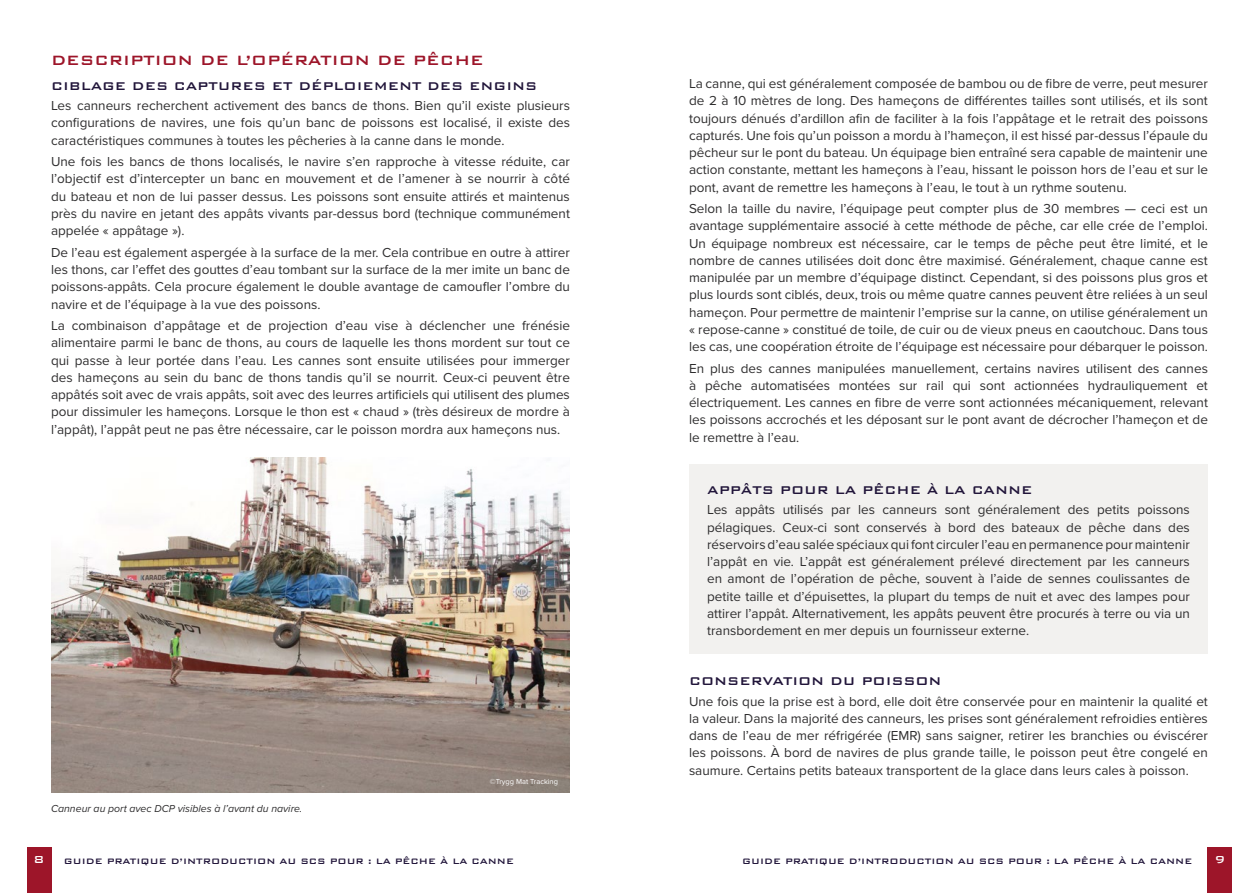
<style>
.page{position:relative;width:1259px;height:893px;background:#fff}
.page>*{position:absolute;margin:0;border:0;box-sizing:border-box;transform-origin:0 0}
.t1{font:500 18px "Bank Gothic BT";color:#9d1529}
.t2{font:500 15px "Bank Gothic BT";color:#21153a}
.t3{font:13.5px/17.2px "Proxima Nova";color:#2e2d2e;text-align:justify}
.t4{font:500 13.5px "Bank Gothic BT";color:#fff}
.t5{font:500 10.5px "Bank Gothic BT";color:#21153a}
.t6{font:italic 10.5px "Proxima Nova";color:#2e2d2e}
.t7{font:7.5px "Proxima Nova";color:#fff}
</style>
<div class="page">
<div style="left:1208px;top:847px;width:24px;height:46px;background:#9d1529"></div>
<div style="left:27px;top:847px;width:24px;height:46px;background:#9d1529"></div>
<div style="left:689px;top:465px;width:519px;height:189px;background:#f2f1ef"></div>
<img style="left:51px;top:457px;width:518px;height:335px">
<h1 class="t1" style="left:51px;top:50px;width:434px">DESCRIPTION DE L’OPÉRATION DE PÊCHE</h1>
<p class="t2" style="left:51px;top:78px;width:488px">CIBLAGE DES CAPTURES ET DÉPLOIEMENT DES ENGINS</p>
<p class="t3" style="left:51px;top:96px;width:520px">Les canneurs recherchent activement des bancs de thons. Bien qu’il existe plusieurs configurations de navires, une fois qu’un banc de poissons est localisé, il existe des caractéristiques communes à toutes les pêcheries à la canne dans le monde.</p>
<p class="t3" style="left:51px;top:152px;width:520px">Une fois les bancs de thons localisés, le navire s’en rapproche à vitesse réduite, car l’objectif est d’intercepter un banc en mouvement et de l’amener à se nourrir à côté du bateau et non de lui passer dessus. Les poissons sont ensuite attirés et maintenus près du navire en jetant des appâts vivants par-dessus bord (technique communément appelée « appâtage »).</p>
<p class="t3" style="left:51px;top:243px;width:520px">De l’eau est également aspergée à la surface de la mer. Cela contribue en outre à attirer les thons, car l’effet des gouttes d’eau tombant sur la surface de la mer imite un banc de poissons-appâts. Cela procure également le double avantage de camoufler l’ombre du navire et de l’équipage à la vue des poissons.</p>
<p class="t3" style="left:51px;top:316px;width:520px">La combinaison d’appâtage et de projection d’eau vise à déclencher une frénésie alimentaire parmi le banc de thons, au cours de laquelle les thons mordent sur tout ce qui passe à leur portée dans l’eau. Les cannes sont ensuite utilisées pour immerger des hameçons au sein du banc de thons tandis qu’il se nourrit. Ceux-ci peuvent être appâtés soit avec de vrais appâts, soit avec des leurres artificiels qui utilisent des plumes pour dissimuler les hameçons. Lorsque le thon est « chaud » (très désireux de mordre à l’appât), l’appât peut ne pas être nécessaire, car le poisson mordra aux hameçons nus.</p>
<p class="t6" style="left:51px;top:801px;width:253px">Canneur au port avec DCP visibles à l’avant du navire.</p>
<p class="t7" style="left:490px;top:775px;width:70px">©Trygg Mat Tracking</p>
<p class="t3" style="left:689px;top:74px;width:520px">La canne, qui est généralement composée de bambou ou de fibre de verre, peut mesurer de 2 à 10 mètres de long. Des hameçons de différentes tailles sont utilisés, et ils sont toujours dénués d’ardillon afin de faciliter à la fois l’appâtage et le retrait des poissons capturés. Une fois qu’un poisson a mordu à l’hameçon, il est hissé par-dessus l’épaule du pêcheur sur le pont du bateau. Un équipage bien entraîné sera capable de maintenir une action constante, mettant les hameçons à l’eau, hissant le poisson hors de l’eau et sur le pont, avant de remettre les hameçons à l’eau, le tout à un rythme soutenu.</p>
<p class="t3" style="left:689px;top:199px;width:520px">Selon la taille du navire, l’équipage peut compter plus de 30 membres — ceci est un avantage supplémentaire associé à cette méthode de pêche, car elle crée de l’emploi.<br>Un équipage nombreux est nécessaire, car le temps de pêche peut être limité, et le nombre de cannes utilisées doit donc être maximisé. Généralement, chaque canne est manipulée par un membre d’équipage distinct. Cependant, si des poissons plus gros et plus lourds sont ciblés, deux, trois ou même quatre cannes peuvent être reliées à un seul hameçon. Pour permettre de maintenir l’emprise sur la canne, on utilise généralement un « repose-canne » constitué de toile, de cuir ou de vieux pneus en caoutchouc. Dans tous les cas, une coopération étroite de l’équipage est nécessaire pour débarquer le poisson.</p>
<p class="t3" style="left:689px;top:359px;width:520px">En plus des cannes manipulées manuellement, certains navires utilisent des cannes à pêche automatisées montées sur rail qui sont actionnées hydrauliquement et électriquement. Les cannes en fibre de verre sont actionnées mécaniquement, relevant les poissons accrochés et les déposant sur le pont avant de décrocher l’hameçon et de le remettre à l’eau.</p>
<p class="t2" style="left:707px;top:482px;width:327px">APPÂTS POUR LA PÊCHE À LA CANNE</p>
<p class="t3" style="left:707px;top:501px;width:484px">Les appâts utilisés par les canneurs sont généralement des petits poissons pélagiques. Ceux-ci sont conservés à bord des bateaux de pêche dans des réservoirs d’eau salée spéciaux qui font circuler l’eau en permanence pour maintenir l’appât en vie. L’appât est généralement prélevé directement par les canneurs en amont de l’opération de pêche, souvent à l’aide de sennes coulissantes de petite taille et d’épuisettes, la plupart du temps de nuit et avec des lampes pour attirer l’appât. Alternativement, les appâts peuvent être procurés à terre ou via un transbordement en mer depuis un fournisseur externe.</p>
<p class="t2" style="left:689px;top:673px;width:254px">CONSERVATION DU POISSON</p>
<p class="t3" style="left:689px;top:692px;width:520px">Une fois que la prise est à bord, elle doit être conservée pour en maintenir la qualité et la valeur. Dans la majorité des canneurs, les prises sont généralement refroidies entières dans de l’eau de mer réfrigérée (EMR) sans saigner, retirer les branchies ou éviscérer les poissons. À bord de navires de plus grande taille, le poisson peut être congelé en saumure. Certains petits bateaux transportent de la glace dans leurs cales à poisson.</p>
<p class="t4" style="left:34px;top:852px;width:12px">8</p>
<p class="t5" style="left:64px;top:856px;width:451px">GUIDE PRATIQUE D’INTRODUCTION AU SCS POUR : LA PÊCHE À LA CANNE</p>
<p class="t5" style="left:742px;top:856px;width:451px">GUIDE PRATIQUE D’INTRODUCTION AU SCS POUR : LA PÊCHE À LA CANNE</p>
<p class="t4" style="left:1214px;top:852px;width:12px">9</p>
</div>
